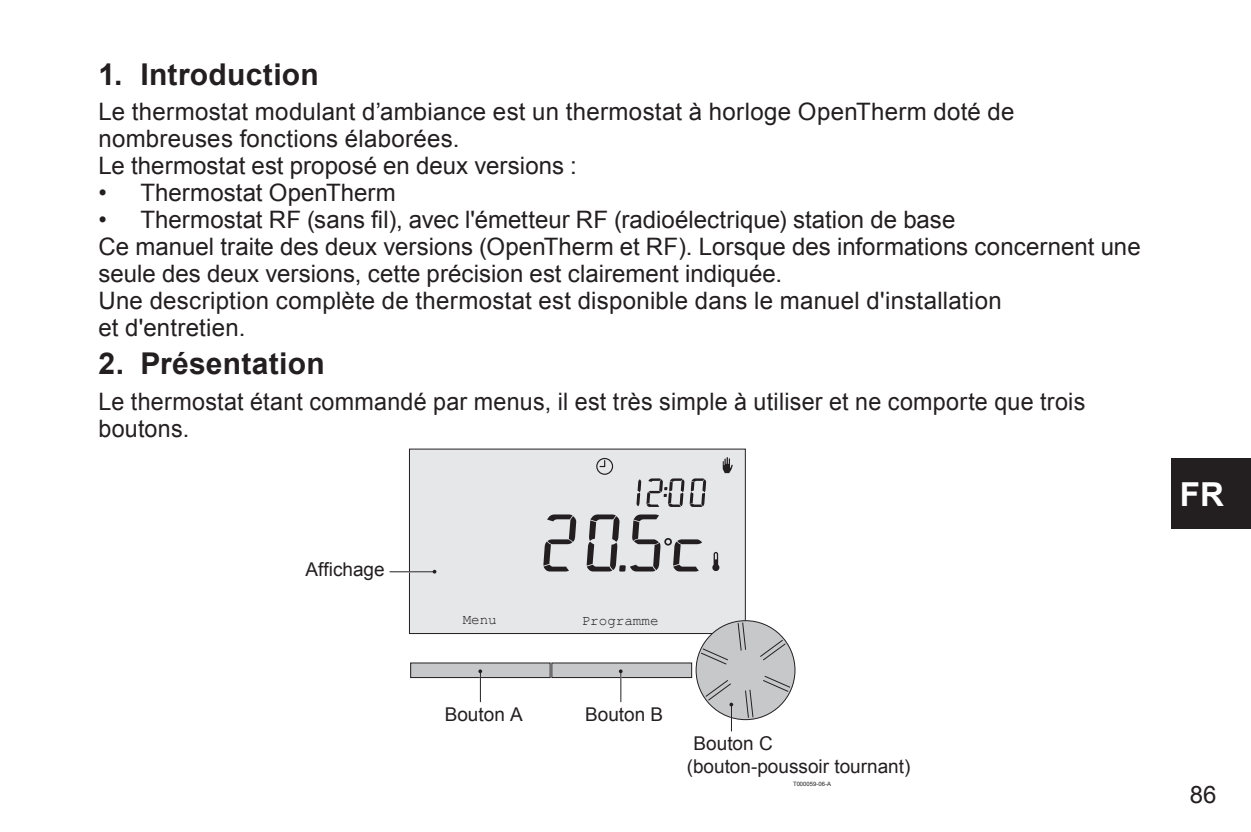
<style>
.page{position:relative;width:1251px;height:832px;background:#fff}
.page>*{position:absolute;margin:0;border:0;box-sizing:border-box;transform-origin:0 0}
.t1{font:700 33px "Arial";color:#fff}
.t2{font:700 30px "Arial";letter-spacing:.01em;color:#231f20}
.t3{font:24px/27px "Arial";letter-spacing:.01em;color:#231f20}
.t4{font:18.9px/22.5px "Arial";color:#231f20}
.t5{font:14.1px "Courier New";color:#231f20}
.t6{font:6px "Arial";color:#231f20}
</style>
<div class="page">
<div style="left:1171px;top:458px;width:79px;height:70px;background:#231f20"></div>
<div style="left:409px;top:449px;width:336px;height:184px;background:#e6e7e9"></div>
<svg style="left:636px;top:478px;width:70px;height:28px"></svg>
<div style="left:696px;top:620px;width:99px;height:99px;background:#c7c8ca;border-radius:50%"></div>
<svg style="left:700px;top:648px;width:28px;height:16px"></svg>
<svg style="left:745px;top:689px;width:8px;height:28px"></svg>
<svg style="left:763px;top:676px;width:27px;height:15px"></svg>
<svg style="left:760px;top:639px;width:25px;height:21px"></svg>
<svg style="left:737px;top:621px;width:9px;height:29px"></svg>
<div style="left:410px;top:662px;width:140px;height:15px;background:#c7c8ca"></div>
<div style="left:552px;top:662px;width:139px;height:15px;background:#c7c8ca"></div>
<svg style="left:543px;top:514px;width:33px;height:57px"></svg>
<div style="left:575px;top:565px;width:7px;height:6px;background:#e6e7e9"></div>
<svg style="left:586px;top:514px;width:116px;height:57px"></svg>
<svg style="left:712px;top:552px;width:7px;height:18px"></svg>
<svg style="left:722px;top:457px;width:10px;height:16px"></svg>
<div style="left:596px;top:457px;width:17px;height:17px;border:1px solid #231f20;border-radius:50%"></div>
<svg style="left:599px;top:459px;width:7px;height:8px"></svg>
<hr style="left:480px;top:671px;width:1px;height:30px;background:#231f20">
<hr style="left:390px;top:571px;width:44px;height:1px;background:#231f20">
<hr style="left:620px;top:671px;width:1px;height:30px;background:#231f20">
<svg style="left:705px;top:680px;width:28px;height:50px"></svg>
<p class="t2" style="left:98px;top:54px;width:222px">1. Introduction</p>
<p class="t3" style="left:98px;top:98px;width:917px">Le thermostat modulant d’ambiance est un thermostat à horloge OpenTherm doté de nombreuses fonctions élaborées.<br>Le thermostat est proposé en deux versions :</p>
<p class="t3" style="left:98px;top:179px;width:299px">• Thermostat OpenTherm</p>
<p class="t3" style="left:98px;top:206px;width:1043px">• Thermostat RF (sans fil), avec l'émetteur RF (radioélectrique) station de base<br>Ce manuel traite des deux versions (OpenTherm et RF). Lorsque des informations concernent une seule des deux versions, cette précision est clairement indiquée.<br>Une description complète de thermostat est disponible dans le manuel d'installation<br>et d'entretien.</p>
<p class="t2" style="left:98px;top:343px;width:228px">2. Présentation</p>
<p class="t3" style="left:98px;top:387px;width:988px">Le thermostat étant commandé par menus, il est très simple à utiliser et ne comporte que trois boutons.</p>
<p class="t4" style="left:305px;top:558px;width:81px">Affichage</p>
<p class="t5" style="left:462px;top:611px;width:36px">Menu</p>
<p class="t5" style="left:581px;top:611px;width:78px">Programme</p>
<p class="t4" style="left:445px;top:702px;width:80px">Bouton A</p>
<p class="t4" style="left:585px;top:702px;width:80px">Bouton B</p>
<p class="t4" style="left:686px;top:731px;width:225px;text-indent:7px">Bouton C (bouton-poussoir tournant)</p>
<p class="t6" style="left:793px;top:779px;width:39px">T000059-06-A</p>
<h1 class="t1" style="left:1179px;top:472px;width:45px">FR</h1>
<p class="t3" style="left:1189px;top:780px;width:28px">86</p>
</div>
